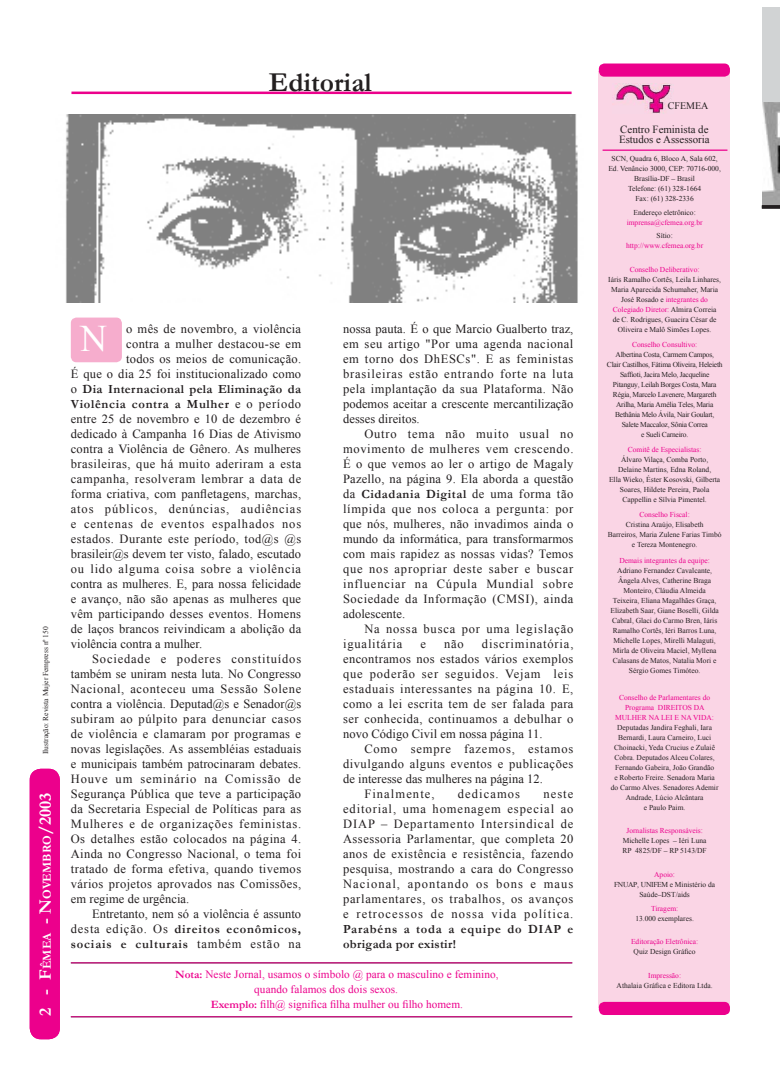
<style>
.page{position:relative;width:780px;height:1088px;background:#fff}
.page>*{position:absolute;margin:0;border:0;box-sizing:border-box;transform-origin:0 0}
.t1{font:37.5px "Times New Roman";color:#fff}
.t2{font:700 27.5px "Garamond";color:#231f20}
.t3{font:12.5px/15px "Times New Roman";letter-spacing:.025em;color:#231f20;text-align:justify}
.t4{font:700 12.5px/15px "Garamond";letter-spacing:.055em;color:#231f20}
.t5{font:12.5px "Times New Roman";letter-spacing:.005em;color:#231f20}
.t6{font:700 12.5px/15px "Garamond";letter-spacing:.03em;color:#231f20}
.t7{font:12.5px/15px "Times New Roman";letter-spacing:.065em;color:#231f20}
.t8{font:12.5px "Times New Roman";letter-spacing:.09em;color:#231f20}
.t9{font:700 12.25px "Garamond";color:#fff}
.t10{font:11.25px "Times New Roman";letter-spacing:.005em;color:#ec008c}
.t11{font:10.88px/10px "Times New Roman";color:#231f20}
.t12{font:10px "Times New Roman";color:#231f20}
.t13{font:7.5px/10px "Times New Roman";color:#231f20;text-align:center}
.t14{font:7.5px/10px "Times New Roman";color:#ec008c;text-align:center}
.t15{font:7.5px/10px "Times New Roman";letter-spacing:-.03em;color:#231f20;text-align:center}
.s1{font-size:17.5px}
.s2{font-family:"Times New Roman";font-weight:400}
.s3{font-family:"Garamond";font-weight:700}
.s4{color:#ec008c}
</style>
<div class="page">
<div style="left:599px;top:72px;width:131px;height:935px;background:#fad5e5"></div>
<img style="left:615px;top:84px;width:59px;height:29px">
<hr style="left:71px;top:92px;width:501px;height:2px;background:#ec008c">
<div style="left:599px;top:1001px;width:131px;height:14px;background:#ec008c;border-radius:6px"></div>
<div style="left:599px;top:63px;width:131px;height:14px;background:#ec008c;border-radius:6px"></div>
<hr style="left:603px;top:149px;width:124px;height:2px;background:#ec008c">
<div style="left:71px;top:317px;width:51px;height:45px;background:#f6adcd;border-radius:6px"></div>
<img style="left:66px;top:115px;width:512px;height:187px">
<hr style="left:71px;top:962px;width:501px;height:1px;background:#ec008c">
<hr style="left:71px;top:1016px;width:501px;height:1px;background:#ec008c">
<div style="left:30px;top:768px;width:30px;height:271px;background:#ec008c;border-radius:11px"></div>
<div style="left:762px;top:7px;width:18px;height:198px;background:#d1d3d4"></div>
<img style="left:763px;top:103px;width:17px;height:102px">
<svg style="left:762px;top:205px;width:18px;height:4px"></svg>
<h2 class="t2" style="left:269px;top:68px;width:104px">Editorial</h2>
<p class="t13" style="left:41px;top:754px;width:129px;rotate:-90deg">Ilustração: Revista Mujer Fempress nº 150</p>
<p class="t9" style="left:40px;top:1016px;width:225px;rotate:-90deg"><span class="s1">2 - F</span>ÊMEA <span class="s1">- N</span>OVEMBRO<span class="s1">/2003</span></p>
<p class="t3" style="left:71px;top:321px;width:232px;text-align:right">o mês de novembro, a violência<br>contra a mulher destacou-se em<br>todos os meios de comunicação.<br>É que o dia 25 foi institucionalizado como</p>
<p class="t6" style="left:71px;top:381px;width:232px"><span class="s2">o</span> Dia Internacional pela Eliminação da<br>Violência contra a Mulher <span class="s2">e o período</span></p>
<p class="t3" style="left:71px;top:411px;width:232px">entre 25 de novembro e 10 de dezembro é dedicado à Campanha 16 Dias de Ativismo contra a Violência de Gênero. As mulheres brasileiras, que há muito aderiram a esta campanha, resolveram lembrar a data de forma criativa, com panfletagens, marchas, atos públicos, denúncias, audiências e centenas de eventos espalhados nos estados. Durante este período, tod@s @s brasileir@s devem ter visto, falado, escutado ou lido alguma coisa sobre a violência contra as mulheres. E, para nossa felicidade e avanço, não são apenas as mulheres que vêm participando desses eventos. Homens de laços brancos reivindicam a abolição da violência contra a mulher.</p>
<p class="t3" style="left:71px;top:651px;width:232px;text-indent:21px">Sociedade e poderes constituídos também se uniram nesta luta. No Congresso Nacional, aconteceu uma Sessão Solene contra a violência. Deputad@s e Senador@s subiram ao púlpito para denunciar casos de violência e clamaram por programas e novas legislações. As assembléias estaduais e municipais também patrocinaram debates.<br>Houve um seminário na Comissão de Segurança Pública que teve a participação da Secretaria Especial de Políticas para as Mulheres e de organizações feministas.<br>Os detalhes estão colocados na página 4.<br>Ainda no Congresso Nacional, o tema foi tratado de forma efetiva, quando tivemos vários projetos aprovados nas Comissões, em regime de urgência.</p>
<p class="t5" style="left:92px;top:906px;width:211px">Entretanto, nem só a violência é assunto</p>
<p class="t4" style="left:71px;top:921px;width:232px"><span class="s2">desta edição. Os</span> direitos econômicos, sociais e culturais <span class="s2">também estão na</span></p>
<h1 class="t1" style="left:80px;top:318px;width:29px">N</h1>
<p class="t3" style="left:343px;top:321px;width:232px">nossa pauta. É o que Marcio Gualberto traz, em seu artigo "Por uma agenda nacional em torno dos DhESCs". E as feministas brasileiras estão entrando forte na luta pela implantação da sua Plataforma. Não podemos aceitar a crescente mercantilização desses direitos.</p>
<p class="t3" style="left:343px;top:426px;width:232px;text-indent:21px">Outro tema não muito usual no movimento de mulheres vem crescendo.<br>É o que vemos ao ler o artigo de Magaly Pazello, na página 9. Ela aborda a questão</p>
<p class="t4" style="left:343px;top:486px;width:232px"><span class="s2">da</span> Cidadania Digital <span class="s2">de uma forma tão</span></p>
<p class="t3" style="left:343px;top:501px;width:232px">límpida que nos coloca a pergunta: por que nós, mulheres, não invadimos ainda o mundo da informática, para transformarmos com mais rapidez as nossas vidas? Temos que nos apropriar deste saber e buscar influenciar na Cúpula Mundial sobre Sociedade da Informação (CMSI), ainda adolescente.</p>
<p class="t7" style="left:343px;top:621px;width:232px;text-indent:21px">Na nossa busca por uma legislação igualitária</p>
<p class="t3" style="left:343px;top:636px;width:232px;text-indent:139px">discriminatória, encontramos nos estados vários exemplos que poderão ser seguidos. Vejam leis estaduais interessantes na página 10. E, como a lei escrita tem de ser falada para ser conhecida, continuamos a debulhar o novo Código Civil em nossa página 11.</p>
<p class="t7" style="left:364px;top:741px;width:211px">Como sempre fazemos, estamos</p>
<p class="t3" style="left:343px;top:756px;width:232px">divulgando alguns eventos e publicações</p>
<p class="t5" style="left:343px;top:771px;width:201px">de interesse das mulheres na página 12.</p>
<p class="t8" style="left:364px;top:786px;width:72px">Finalmente,</p>
<p class="t8" style="left:458px;top:786px;width:64px">dedicamos</p>
<p class="t3" style="left:420px;top:636px;width:7px">e</p>
<p class="t3" style="left:444px;top:636px;width:21px">não</p>
<p class="t3" style="left:343px;top:786px;width:232px;text-indent:200px">neste editorial, uma homenagem especial ao DIAP – Departamento Intersindical de Assessoria Parlamentar, que completa 20 anos de existência e resistência, fazendo pesquisa, mostrando a cara do Congresso Nacional, apontando os bons e maus parlamentares, os trabalhos, os avanços e retrocessos de nossa vida política.</p>
<p class="t4" style="left:343px;top:921px;width:232px">Parabéns a toda a equipe do DIAP e obrigada por existir!</p>
<p class="t10" style="left:175px;top:967px;width:325px"><span class="s3">Nota:</span> Neste Jornal, usamos o símbolo @ para o masculino e feminino,</p>
<p class="t10" style="left:254px;top:982px;width:145px">quando falamos dos dois sexos.</p>
<p class="t10" style="left:211px;top:997px;width:254px"><span class="s3">Exemplo:</span> filh@ significa filha mulher ou filho homem.</p>
<p class="t12" style="left:668px;top:100px;width:42px">CFEMEA</p>
<p class="t11" style="left:619px;top:124px;width:92px">Centro Feminista de<br>Estudos e As ses so ria</p>
<p class="t13" style="left:608px;top:154px;width:114px">SCN, Quadra 6, Bloco A, Sala 602,<br>Ed. Venâncio 3000, CEP: 70716-000,<br>Brasília-DF – Brasil<br>Telefone: (61) 328-1664<br>Fax: (61) 328-2336</p>
<p class="t13" style="left:634px;top:207px;width:64px">Endereço eletrônico:</p>
<p class="t14" style="left:627px;top:217px;width:77px">imprensa@cfemea.org.br</p>
<p class="t13" style="left:657px;top:231px;width:18px">Sítio:</p>
<p class="t14" style="left:626px;top:241px;width:79px">http://www.cfemea.org.br</p>
<p class="t14" style="left:630px;top:264px;width:71px">Conselho Deliberativo:</p>
<p class="t13" style="left:608px;top:274px;width:114px">Iáris Ramalho Cortês, Leila Linhares, Maria Aparecida Schumaher, Maria José Rosado e <span class="s4">in te gran tes do Colegiado Diretor:</span> Almira Correia<br>de C. Rodrigues, Guacira César de Oliveira e Malô Simões Lopes.</p>
<p class="t14" style="left:632px;top:339px;width:67px">Conselho Con sul ti vo:</p>
<p class="t15" style="left:607px;top:349px;width:117px">Albertina Costa, Carmem Cam pos,<br>Clair Castilhos, Fá ti ma Oliveira, Heleieth Saffioti, Jacira Melo, Ja c que li ne<br>Pi tan guy, Leilah Bor ges Costa, Mara<br>Ré gia, Mar ce lo La ve ne re, Mar ga re th Arilha, Maria Amélia Teles, Ma ria<br>Be thâ nia Melo Ávila, Nair Gou lart, Salete Maccaloz, Sônia Correa<br>e Sueli Car nei ro.</p>
<p class="t14" style="left:628px;top:444px;width:75px">Comitê de Es pe ci a lis tas:</p>
<p class="t13" style="left:609px;top:454px;width:113px">Álvaro Vilaça, Comba Porto,<br>Delaine Martins, Edna Roland,<br>Ella Wieko, Éster Kosovski, Gil ber ta<br>Soares, Hildete Pe rei ra, Paola<br>Cappellin e Sílvia Pimentel.</p>
<p class="t14" style="left:640px;top:510px;width:52px">Conselho Fiscal:</p>
<p class="t13" style="left:608px;top:520px;width:115px">Cristina Araújo, Elisabeth<br>Barreiros, Maria Zulene Farias Timbó e Tereza Montenegro.</p>
<p class="t14" style="left:619px;top:555px;width:92px">Demais integrantes da equi pe:</p>
<p class="t13" style="left:610px;top:565px;width:110px">Adriano Fernandez Ca val can te,<br>Ângela Alves, Catherine Braga<br>Mon tei ro, Cláudia Al mei da<br>Teixeira, Eliana Ma ga lhães Graça,<br>Eli za be th Saar, Giane Boselli, Gilda<br>Cabral, Glaci do Carmo Bren, Iáris<br>Ra ma lho Cor tês, Iéri Barros Luna,<br>Michelle Lopes, Mirelli Malaguti,<br>Mirla de Oli vei ra Ma ci el, Myllena<br>Calasans de Matos, Natalia Mori e<br>Sérgio Go mes Timóteo.</p>
<p class="t14" style="left:615px;top:692px;width:100px">Conselho de Par la men ta res do<br>Programa DIREITOS DA<br>MULHER NA LEI E NA VIDA:</p>
<p class="t13" style="left:611px;top:722px;width:109px">Deputadas Jan di ra Fe gha li, Iara<br>Ber nar di, Laura Carneiro, Luci<br>Choinacki, Yeda Cru cius e Zulaiê<br>Cobra. De pu ta dos Alceu Colares,<br>Fernando Gabeira, João Grandão<br>e Roberto Freire. Senadora Maria do Carmo Alves. Se na do res Ademir<br>An dra de, Lúcio Al cân ta ra<br>e Paulo Paim.</p>
<p class="t14" style="left:626px;top:825px;width:78px">Jornalistas Responsáveis:</p>
<p class="t13" style="left:623px;top:835px;width:86px;text-align:left">Michelle Lopes – Iéri Luna<br>RP 4825/DF – RP 5143/DF</p>
<p class="t14" style="left:654px;top:869px;width:22px">Apoio:</p>
<p class="t13" style="left:614px;top:879px;width:103px">FNUAP, UNIFEM e Ministério da<br>Saúde–DST/aids</p>
<p class="t14" style="left:651px;top:903px;width:29px">Tiragem:</p>
<p class="t13" style="left:635px;top:913px;width:60px">13.000 exemplares.</p>
<p class="t14" style="left:631px;top:936px;width:69px">Editoração Eletrônica:</p>
<p class="t13" style="left:634px;top:946px;width:64px">Quiz Design Gráfico</p>
<p class="t14" style="left:648px;top:970px;width:34px">Impressão:</p>
<p class="t13" style="left:617px;top:980px;width:98px">Athalaia Gráfica e Editora Ltda.</p>
</div>
